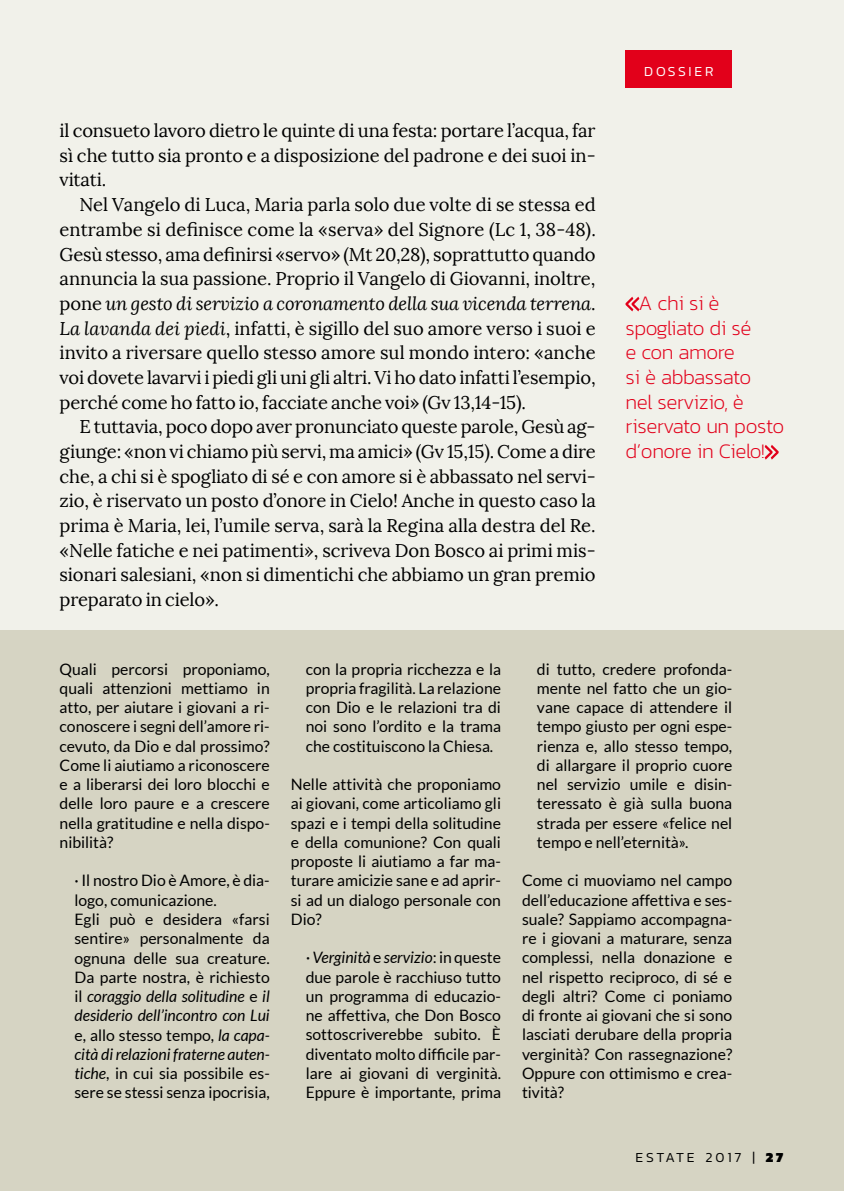
<style>
.page{position:relative;width:844px;height:1191px;background:#fff}
.page>*{position:absolute;margin:0;border:0;box-sizing:border-box;transform-origin:0 0}
.t1{font:200 21px/24.7px "Kanit";letter-spacing:-.02em;color:#e2001a}
.t2{font:18.38px/24.7px "Lora";letter-spacing:-.01em;color:#000;text-align:justify}
.t3{font:15.75px/19.2px "Lato";color:#000;text-align:justify}
.t4{font:300 14px "Kanit";letter-spacing:.2em;color:#000}
.t5{font:300 14px "Kanit";letter-spacing:.2em;color:#fff}
.s1{font-style:italic}
.s2{font-weight:900}
</style>
<div class="page">
<div style="left:0;top:0;width:843px;height:1191px;background:#eeede5"></div>
<div style="left:0;top:631px;width:843px;height:560px;background:#d6d4c3"></div>
<svg style="left:625px;top:297px;width:14px;height:14px"></svg>
<svg style="left:764px;top:445px;width:14px;height:14px"></svg>
<div style="left:625px;top:50px;width:107px;height:38px;background:#e2001a"></div>
<p class="t2" style="left:60px;top:118px;width:537px">il consueto lavoro dietro le quinte di una festa: portare l’acqua, far sì che tutto sia pronto e a disposizione del padrone e dei suoi in&shy;vitati.</p>
<p class="t2" style="left:60px;top:192px;width:537px;text-indent:20px">Nel Vangelo di Luca, Maria parla solo due volte di se stessa ed entrambe si definisce come la «serva» del Signore (Lc 1, 38-48).<br>Gesù stesso, ama definirsi «servo» (Mt 20,28), soprattutto quando annuncia la sua passione. Proprio il Vangelo di Giovanni, inoltre, pone <span class="s1">un gesto di servizio a coronamento della sua vicenda terrena</span>.<br><span class="s1">La lavanda dei piedi</span>, infatti, è sigillo del suo amore verso i suoi e invito a riversare quello stesso amore sul mondo intero: «anche voi dovete lavarvi i piedi gli uni gli altri. Vi ho dato infatti l’esempio, perché come ho fatto io, facciate anche voi» (Gv 13,14-15).</p>
<p class="t2" style="left:60px;top:414px;width:537px;text-indent:20px">E tuttavia, poco dopo aver pronunciato queste parole, Gesù ag&shy;giunge: «non vi chiamo più servi, ma amici» (Gv 15,15). Come a dire che, a chi si è spogliato di sé e con amore si è abbassato nel servi&shy;zio, è riservato un posto d’onore in Cielo! Anche in questo caso la prima è Maria, lei, l’umile serva, sarà la Regina alla destra del Re. «Nelle fatiche e nei patimenti», scriveva Don Bosco ai primi mis&shy;sionari salesiani, «non si dimentichi che abbiamo un gran premio preparato in cielo».</p>
<p class="t5" style="left:644px;top:61px;width:71px">DOSSIER</p>
<h1 class="t1" style="left:625px;top:290px;width:160px;text-indent:13px">A chi si è spogliato di sé<br>e con amore<br>si è abbassato<br>nel servizio, è riservato un posto d’onore in Cielo!</h1>
<p class="t3" style="left:60px;top:659px;width:212px">Quali percorsi proponiamo, quali attenzioni mettiamo in atto, per aiutare i giovani a ri&shy;conoscere i segni dell’amore ri&shy;cevuto, da Dio e dal prossimo?<br>Come li aiutiamo a riconoscere e a liberarsi dei loro blocchi e delle loro paure e a crescere nella gratitudine e nella dispo&shy;nibilità?</p>
<p class="t3" style="left:74px;top:871px;width:197px;text-align:left">· Il nostro Dio è Amore, è dia&shy;logo, comunicazione.<br>Egli può e desidera «farsi sentire» personalmente da ognuna delle sua creature.<br>Da parte nostra, è richiesto il <span class="s1">coraggio della solitudine</span> e <span class="s1">il desiderio dell’incontro con Lui </span>e, allo stesso tempo, <span class="s1">la capa&shy;cità di relazioni fraterne auten&shy;tiche</span>, in cui sia possibile es&shy;sere se stessi senza ipocrisia,</p>
<p class="t3" style="left:305px;top:659px;width:197px">con la propria ricchezza e la propria fragilità. La relazione con Dio e le relazioni tra di noi sono l’ordito e la trama che costituiscono la Chiesa.</p>
<p class="t3" style="left:291px;top:774px;width:212px">Nelle attività che proponiamo ai giovani, come articoliamo gli spazi e i tempi della solitudine e della comunione? Con quali proposte li aiutiamo a far ma&shy;turare amicizie sane e ad aprir&shy;si ad un dialogo personale con Dio?</p>
<p class="t3" style="left:305px;top:948px;width:197px"><span class="s1">· Verginità</span> e <span class="s1">servizio</span>: in queste due parole è racchiuso tutto un programma di educazio&shy;ne affettiva, che Don Bosco sottoscriverebbe subito. È diventato molto difficile par&shy;lare ai giovani di verginità.<br>Eppure è importante, prima</p>
<p class="t3" style="left:537px;top:659px;width:197px">di tutto, credere profonda&shy;mente nel fatto che un gio&shy;vane capace di attendere il tempo giusto per ogni espe&shy;rienza e, allo stesso tempo, di allargare il proprio cuore nel servizio umile e disin&shy;teressato è già sulla buona strada per essere «felice nel tempo e nell’eternità».</p>
<p class="t3" style="left:522px;top:871px;width:212px">Come ci muoviamo nel campo dell’educazione affettiva e ses&shy;suale? Sappiamo accompagna&shy;re i giovani a maturare, senza complessi, nella donazione e nel rispetto reciproco, di sé e degli altri? Come ci poniamo di fronte ai giovani che si sono lasciati derubare della propria verginità? Con rassegnazione?<br>Oppure con ottimismo e crea&shy;tività?</p>
<p class="t4" style="left:635px;top:1147px;width:149px">ESTATE 2017 | <span class="s2">27</span></p>
</div>
